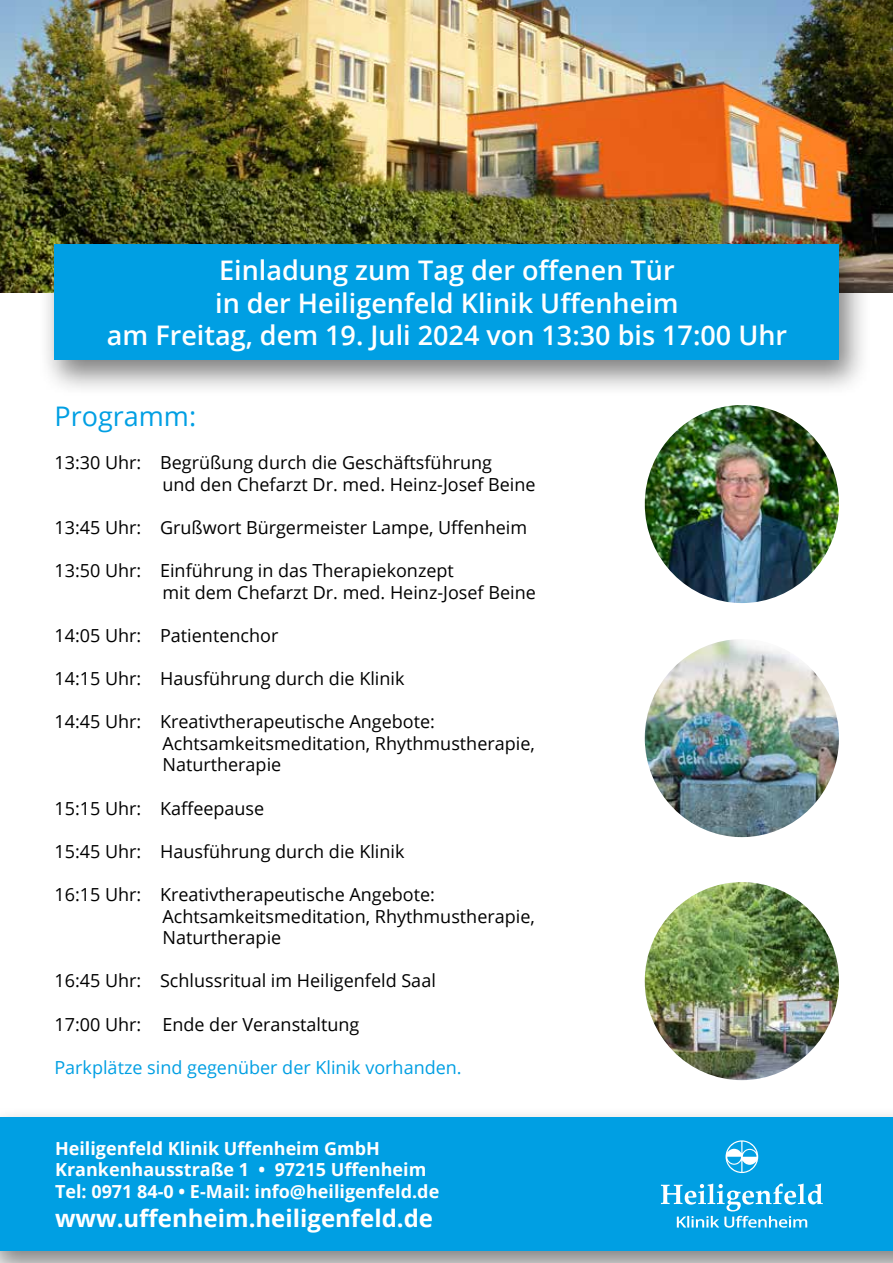
<style>
.page{position:relative;width:893px;height:1263px;background:#fff}
.page>*{position:absolute;margin:0;border:0;box-sizing:border-box;transform-origin:0 0}
.t1{font:600 27px/32.4px "Open Sans";color:#fff;text-align:center}
.t2{font:27px "Open Sans";color:#009fe3}
.t3{font:700 24px "Open Sans";color:#fff}
.t4{font:18px/21.6px "Open Sans";color:#000}
.t5{font:700 18px/21.6px "Open Sans";color:#fff}
.t6{font:18px "Open Sans";color:#009fe3}
</style>
<div class="page">
<img style="left:0;top:0;width:893px;height:292px">
<div style="left:38px;top:234px;width:833px;height:163px;background:#000;opacity:.5"></div>
<div style="left:54px;top:245px;width:785px;height:115px;background:#009fe3"></div>
<img style="left:645px;top:405px;width:194px;height:198px">
<img style="left:645px;top:640px;width:194px;height:197px">
<img style="left:645px;top:882px;width:194px;height:198px">
<div style="left:0;top:1106px;width:893px;height:157px;background:#000;opacity:.5"></div>
<div style="left:0;top:1117px;width:893px;height:133px;background:#009fe3"></div>
<svg style="left:725px;top:1140px;width:33px;height:33px"></svg>
<svg style="left:661px;top:1183px;width:162px;height:45px"></svg>
<h1 class="t1" style="left:107px;top:254px;width:682px">Einladung zum Tag der offenen Tür<br>in der Heiligenfeld Klinik Uffenheim<br>am Freitag, dem 19. Juli 2024 von 13:30 bis 17:00 Uhr</h1>
<h1 class="t2" style="left:54px;top:397px;width:143px">Programm:</h1>
<p class="t4" style="left:162px;top:451px;width:375px;text-indent:-108px">13:30 Uhr: Begrüßung durch die Geschäftsführung<br>und den Chefarzt Dr. med. Heinz-Josef Beine</p>
<p class="t4" style="left:54px;top:516px;width:474px">13:45 Uhr: Grußwort Bürgermeister Lampe, Uffenheim</p>
<p class="t4" style="left:162px;top:559px;width:375px;text-indent:-108px">13:50 Uhr: Einführung in das Therapiekonzept<br>mit dem Chefarzt Dr. med. Heinz-Josef Beine</p>
<p class="t4" style="left:54px;top:624px;width:225px">14:05 Uhr: Patientenchor</p>
<p class="t4" style="left:54px;top:667px;width:352px">14:15 Uhr: Hausführung durch die Klinik</p>
<p class="t4" style="left:162px;top:710px;width:374px;text-indent:-108px">14:45 Uhr: Kreativtherapeutische Angebote:<br>Achtsamkeitsmeditation, Rhythmustherapie,<br>Naturtherapie</p>
<p class="t4" style="left:54px;top:797px;width:211px">15:15 Uhr: Kaffeepause</p>
<p class="t4" style="left:54px;top:840px;width:352px">15:45 Uhr: Hausführung durch die Klinik</p>
<p class="t4" style="left:162px;top:883px;width:374px;text-indent:-108px">16:15 Uhr: Kreativtherapeutische Angebote:<br>Achtsamkeitsmeditation, Rhythmustherapie,<br>Naturtherapie</p>
<p class="t4" style="left:54px;top:969px;width:383px">16:45 Uhr: Schlussritual im Heiligenfeld Saal</p>
<p class="t4" style="left:54px;top:1013px;width:307px">17:00 Uhr: Ende der Veranstaltung</p>
<p class="t6" style="left:54px;top:1055px;width:409px">Parkplätze sind gegenüber der Klinik vorhanden.</p>
<p class="t5" style="left:55px;top:1137px;width:386px">Heiligenfeld Klinik Uffenheim GmbH<br>Krankenhausstraße 1 • 97215 Uffenheim<br>Tel: 0971 84-0 • E-Mail: info@heiligenfeld.de</p>
<h2 class="t3" style="left:55px;top:1201px;width:380px">www.uffenheim.heiligenfeld.de</h2>
</div>
